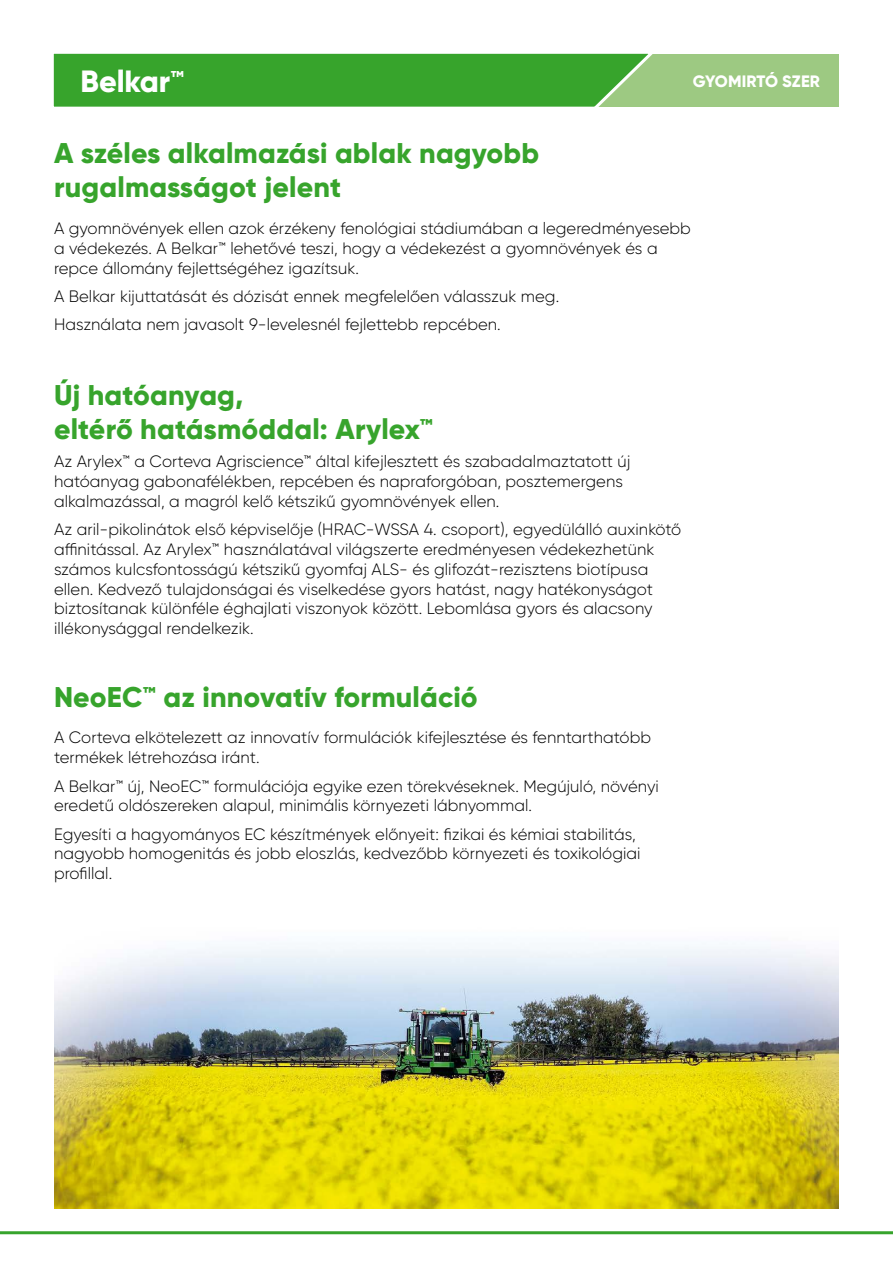
<style>
.page{position:relative;width:893px;height:1263px;background:#fff}
.page>*{position:absolute;margin:0;border:0;box-sizing:border-box;transform-origin:0 0}
.t1{font:800 30.75px "Gilroy";letter-spacing:-.005em;color:#fff}
.t2{font:800 28.5px/34.2px "Gilroy";letter-spacing:.005em;color:#37a42c}
.t3{font:300 16.5px/19.8px "Gilroy";letter-spacing:.005em;color:#000}
.t4{font:800 16.5px "Gilroy";letter-spacing:.005em;color:#fff}
.s1{font-weight:700;font-size:30px}
</style>
<div class="page">
<div style="left:431px;top:54px;width:408px;height:53px;background:#9dc982"></div>
<svg style="left:53px;top:53px;width:600px;height:54px;background:#42a837"></svg>
<hr style="left:0;top:1231px;width:893px;height:3px;background:#37a42c">
<img style="left:54px;top:945px;width:785px;height:264px">
<h1 class="t1" style="left:80px;top:62px;width:105px">Belkar<span class="s1">™</span></h1>
<p class="t4" style="left:693px;top:71px;width:129px">GYOMIRTÓ SZER</p>
<h2 class="t2" style="left:54px;top:136px;width:487px">A széles alkalmazási ablak nagyobb rugalmasságot jelent</h2>
<p class="t3" style="left:54px;top:218px;width:638px">A gyomnövények ellen azok érzékeny fenológiai stádiumában a legeredményesebb a védekezés. A Belkar™ lehetővé teszi, hogy a védekezést a gyomnövények és a repce állomány fejlettségéhez igazítsuk.</p>
<p class="t3" style="left:54px;top:282px;width:507px;line-height:28.3px">A Belkar kijuttatását és dózisát ennek megfelelően válasszuk meg.<br>Használata nem javasolt 9-levelesnél fejlettebb repcében.</p>
<h2 class="t2" style="left:54px;top:378px;width:381px">Új hatóanyag,<br>eltérő hatásmóddal: Arylex™</h2>
<p class="t3" style="left:54px;top:451px;width:578px">Az Arylex™ a Corteva Agriscience™ által kifejlesztett és szabadalmaztatott új hatóanyag gabonafélékben, repcében és napraforgóban, posztemergens alkalmazással, a magról kelő kétszikű gyomnövények ellen.</p>
<p class="t3" style="left:54px;top:519px;width:629px">Az aril-pikolinátok első képviselője (HRAC-WSSA 4. csoport), egyedülálló auxinkötő affinitással. Az Arylex™ használatával világszerte eredményesen védekezhetünk számos kulcsfontosságú kétszikű gyomfaj ALS- és glifozát-rezisztens biotípusa ellen. Kedvező tulajdonságai és viselkedése gyors hatást, nagy hatékonyságot biztosítanak különféle éghajlati viszonyok között. Lebomlása gyors és alacsony illékonysággal rendelkezik.</p>
<h2 class="t2" style="left:54px;top:679px;width:425px">NeoEC™ az innovatív formuláció</h2>
<p class="t3" style="left:54px;top:727px;width:599px">A Corteva elkötelezett az innovatív formulációk kifejlesztése és fenntarthatóbb termékek létrehozása iránt.</p>
<p class="t3" style="left:54px;top:776px;width:606px">A Belkar™ új, NeoEC™ formulációja egyike ezen törekvéseknek. Megújuló, növényi eredetű oldószereken alapul, minimális környezeti lábnyommal.</p>
<p class="t3" style="left:54px;top:824px;width:588px">Egyesíti a hagyományos EC készítmények előnyeit: fizikai és kémiai stabilitás, nagyobb homogenitás és jobb eloszlás, kedvezőbb környezeti és toxikológiai profillal.</p>
</div>
